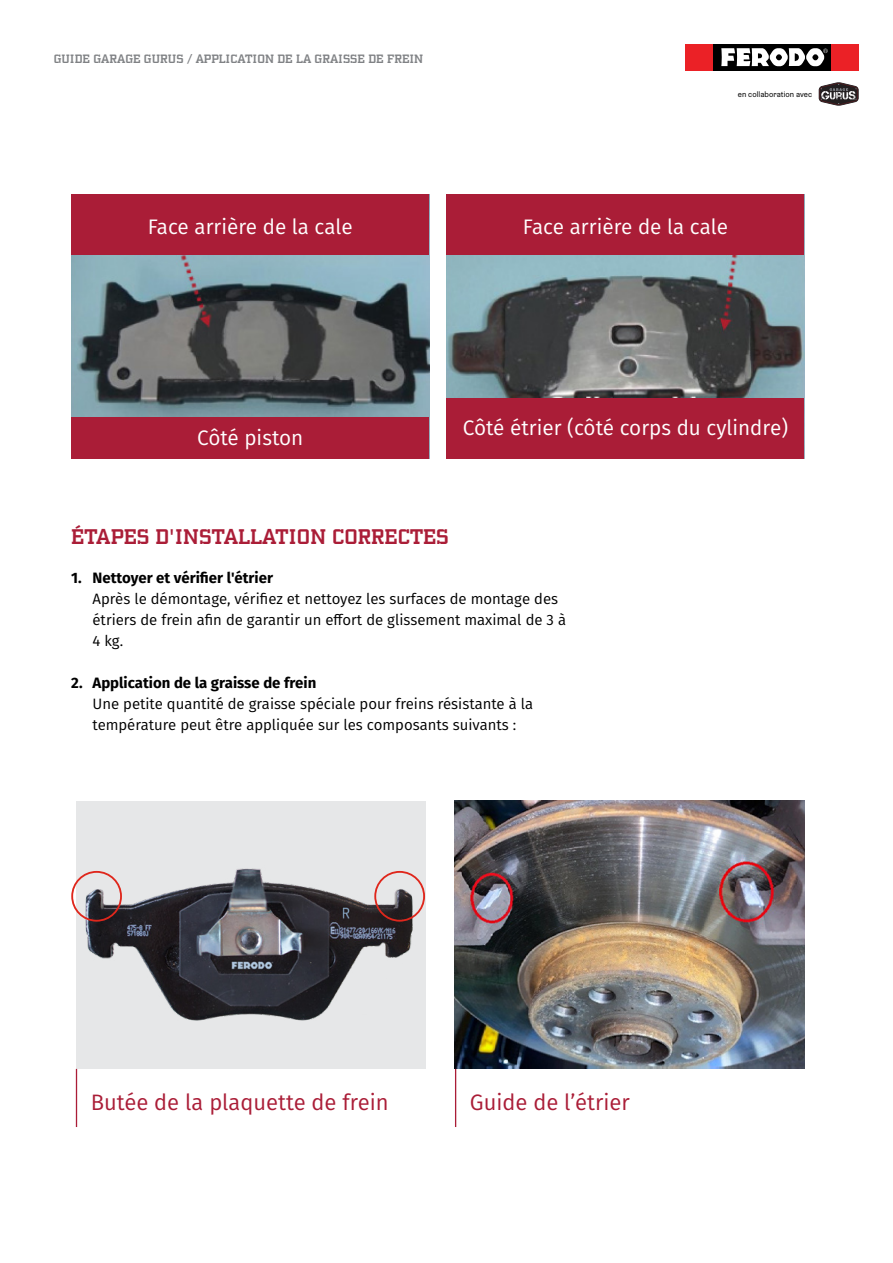
<style>
.page{position:relative;width:893px;height:1263px;background:#fff}
.page>*{position:absolute;margin:0;border:0;box-sizing:border-box;transform-origin:0 0}
.t1{font:22.35px "Fira Sans";color:#aa1d37}
.t2{font:21px "Fira Sans";color:#fff}
.t3{font:500 21px "PF Synch Pro";color:#aa1d37}
.t4{font:15px/21px "Fira Sans";color:#000}
.t5{font:700 15px "Fira Sans";color:#000}
.t6{font:500 12px "PF Synch Pro";color:#808285}
.t7{font:7.95px "Graebenbach";letter-spacing:.01em;color:#000}
</style>
<div class="page">
<svg style="left:819px;top:82px;width:40px;height:24px"></svg>
<svg style="left:685px;top:44px;width:174px;height:27px"></svg>
<div style="left:713px;top:44px;width:117px;height:26px;background:#000"></div>
<div style="left:685px;top:44px;width:27px;height:26px;background:#eb2126"></div>
<div style="left:831px;top:44px;width:27px;height:26px;background:#eb2126"></div>
<svg style="left:721px;top:48px;width:107px;height:18px"></svg>
<img style="left:71px;top:254px;width:358px;height:163px">
<img style="left:446px;top:254px;width:358px;height:144px">
<img style="left:76px;top:801px;width:349px;height:268px">
<img style="left:455px;top:801px;width:349px;height:268px">
<hr style="left:76px;top:1069px;width:1px;height:58px;background:#aa1d37">
<hr style="left:455px;top:1069px;width:1px;height:58px;background:#aa1d37">
<div style="left:71px;top:871px;width:51px;height:51px;border:2px solid #df271c;border-radius:50%"></div>
<div style="left:374px;top:871px;width:51px;height:51px;border:2px solid #df271c;border-radius:50%"></div>
<div style="left:71px;top:194px;width:358px;height:60px;background:#aa1d37"></div>
<div style="left:71px;top:417px;width:358px;height:42px;background:#aa1d37"></div>
<div style="left:446px;top:194px;width:358px;height:60px;background:#aa1d37"></div>
<div style="left:446px;top:398px;width:358px;height:61px;background:#aa1d37"></div>
<p class="t6" style="left:54px;top:51px;width:371px">GUIDE GARAGE GURUS / APPLICATION DE LA GRAISSE DE FREIN</p>
<p class="t7" style="left:738px;top:89px;width:76px">en collaboration avec</p>
<h2 class="t2" style="left:148px;top:211px;width:207px">Face arrière de la cale</h2>
<h2 class="t2" style="left:523px;top:211px;width:207px">Face arrière de la cale</h2>
<h2 class="t2" style="left:197px;top:422px;width:108px">Côté piston</h2>
<h2 class="t2" style="left:463px;top:412px;width:327px">Côté étrier (côté corps du cylindre)</h2>
<h2 class="t3" style="left:71px;top:524px;width:379px">ÉTAPES D'INSTALLATION CORRECTES</h2>
<p class="t5" style="left:71px;top:565px;width:203px">1. Nettoyer et vérifier l'étrier</p>
<p class="t4" style="left:93px;top:588px;width:475px">Après le démontage, vérifiez et nettoyez les surfaces de montage des étriers de frein afin de garantir un effort de glissement maximal de 3 à<br>4 kg.</p>
<p class="t5" style="left:71px;top:670px;width:247px">2. Application de la graisse de frein</p>
<p class="t4" style="left:93px;top:693px;width:442px">Une petite quantité de graisse spéciale pour freins résistante à la température peut être appliquée sur les composants suivants :</p>
<h1 class="t1" style="left:91px;top:1085px;width:299px">Butée de la plaquette de frein</h1>
<h1 class="t1" style="left:470px;top:1085px;width:162px">Guide de l’étrier</h1>
</div>
